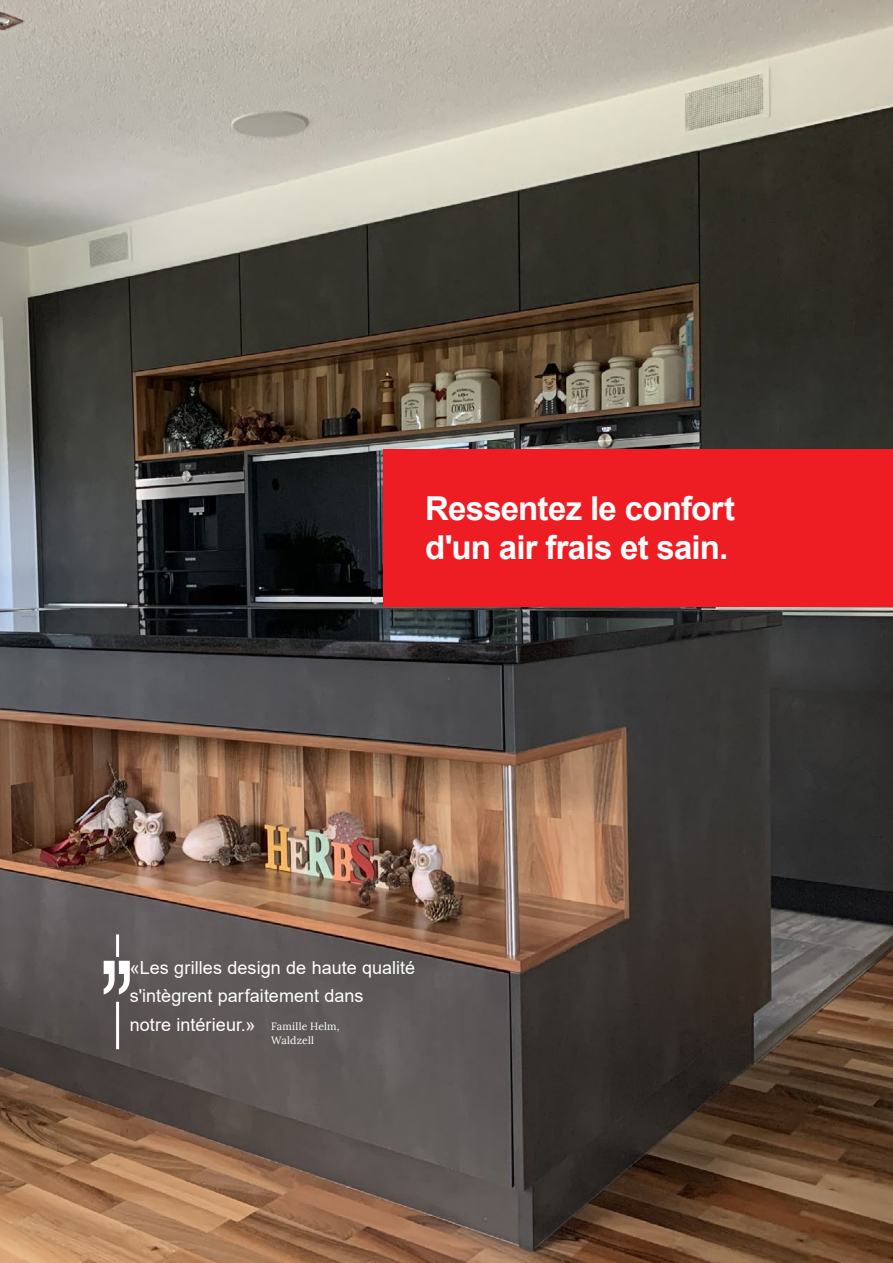
<style>
.page{position:relative;width:893px;height:1263px;background:#fff}
.page>*{position:absolute;margin:0;border:0;box-sizing:border-box;transform-origin:0 0}
.t1{font:700 33px/39px "Arial";letter-spacing:-.025em;color:#fff}
.t2{font:18px/28.5px "Arial";letter-spacing:.005em;color:#fff}
.t3{font:10.5px "Lora";letter-spacing:.02em;color:#fff}
.s1{font-family:"Lora";font-size:10.5px}
</style>
<div class="page">
<img style="left:0;top:0;width:893px;height:1263px">
<div style="left:384px;top:449px;width:509px;height:157px;background:#ee1d23"></div>
<hr style="left:116px;top:1002px;width:3px;height:47px;background:#fff">
<svg style="left:104px;top:961px;width:26px;height:33px"></svg>
<hr style="left:116px;top:934px;width:3px;height:23px;background:#fff">
<h1 class="t1" style="left:425px;top:489px;width:311px">Ressentez le confort d'un air frais et sain.</h1>
<p class="t2" style="left:130px;top:953px;width:287px">«Les grilles design de haute qualité s'intègrent parfaitement dans<br>notre intérieur.» <span class="s1">Famille Helm,</span></p>
<p class="t3" style="left:271px;top:1033px;width:44px">Waldzell</p>
</div>
